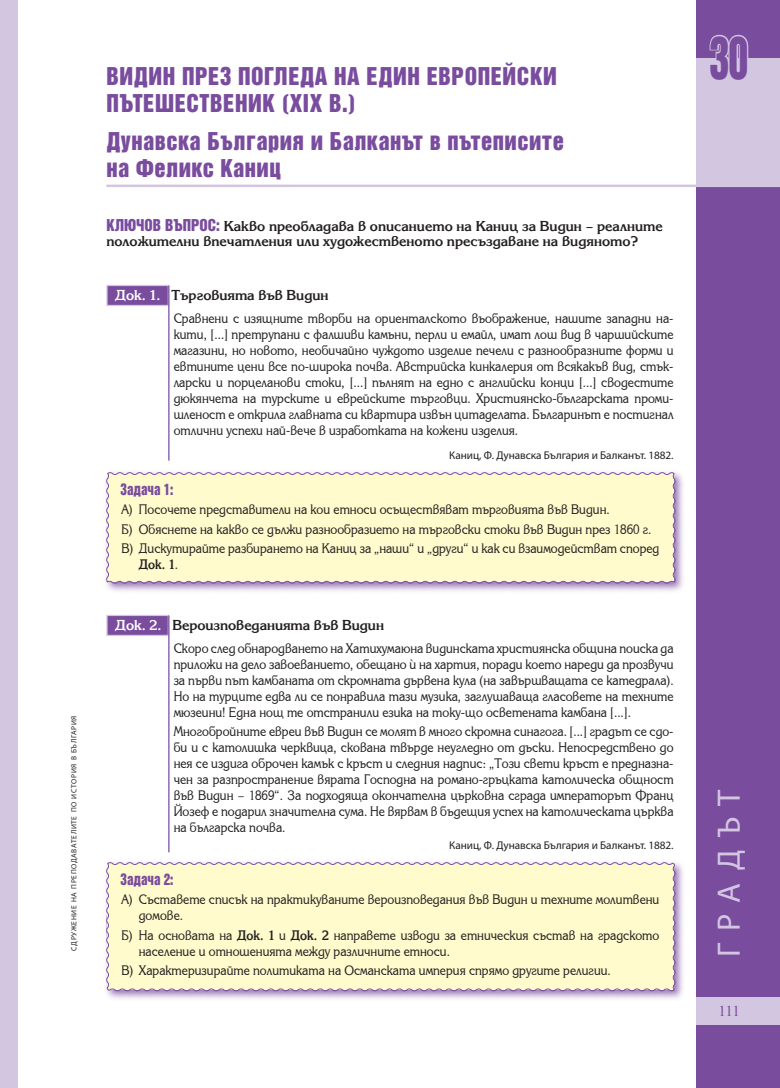
<style>
.page{position:relative;width:780px;height:1088px;background:#fff}
.page>*{position:absolute;margin:0;border:0;box-sizing:border-box;transform-origin:0 0}
.t1{font:700 53.5px "Iskar";color:#794c9e;scale:.74 1}
.t2{font:32.5px "Myriad Pro";color:#d2c6e1}
.ЗАГЛАВИЕ{font:700 22.5px/27px "Iskar";letter-spacing:.02em;color:#794c9e}
.КЛЮЧОВ_и_ОБОБЩАВАЩ_в{font:700 15px/15px "Karina";color:#231f20}
.Документ_-_заглавие{font:700 15px "Karina";letter-spacing:-.005em;color:#231f20}
.t3{font:15px "Times New Roman";letter-spacing:-.035em;color:#794c9e}
.текст{font:14.38px/16px "Karina";color:#231f20;text-align:justify;scale:.9 1}
.задача-лист{font:14.38px/16px "Karina";color:#231f20;scale:.9 1}
.ЗАДАЧА{font:700 14.38px "Iskar";color:#794c9e;scale:.9 1}
.Източник{font:11.25px "Myriad Pro";letter-spacing:-.005em;color:#231f20}
.t4{font:7.5px "Myriad Pro";letter-spacing:.08em;color:#231f20}
.s1{font-family:"Iskar";color:#794c9e}
.s2{font-family:"Minion Pro"}
.s3{color:#fff}
.s4{font-weight:700}
</style>
<div class="page">
<div style="left:696px;top:0;width:84px;height:1088px;background:#794c9e"></div>
<div style="left:696px;top:997px;width:83px;height:28px;background:#d2c6e1"></div>
<div style="left:696px;top:58px;width:84px;height:31px;background:#d2c6e1"></div>
<div style="left:107px;top:615px;width:61px;height:20px;background:#794c9e"></div>
<div style="left:106px;top:615px;width:63px;height:21px;border:1px solid #d2c6e1"></div>
<div style="left:107px;top:285px;width:61px;height:20px;background:#794c9e"></div>
<div style="left:106px;top:285px;width:63px;height:21px;border:1px solid #d2c6e1"></div>
<div style="left:102px;top:858px;width:584px;height:144px;background:#794c9e;opacity:.75"></div>
<div style="left:105px;top:861px;width:571px;height:131px;background:#fffbcc"></div>
<div style="left:102px;top:468px;width:584px;height:126px;background:#794c9e;opacity:.75"></div>
<div style="left:105px;top:471px;width:571px;height:113px;background:#fffbcc"></div>
<hr style="left:106px;top:185px;width:674px;height:2px;background:#d2c6e1">
<hr style="left:168px;top:285px;width:1px;height:176px;background:#794c9e">
<hr style="left:168px;top:615px;width:1px;height:237px;background:#794c9e">
<svg style="left:709px;top:34px;width:40px;height:24px"></svg>
<div style="left:0;top:0;width:18px;height:1088px;background:#d2c6e1"></div>
<div style="left:696px;top:83px;width:84px;height:101px;background:#d2c6e1"></div>
<p class="t4" style="left:69px;top:950px;width:237px;rotate:-90deg">Сдружение на преподавателите по история в България</p>
<p class="ЗАГЛАВИЕ" style="left:106px;top:62px;width:89px">ВИДИН през</p>
<p class="ЗАГЛАВИЕ" style="left:238px;top:62px;width:14px">погледа</p>
<p class="ЗАГЛАВИЕ" style="left:334px;top:62px;width:106px">на ЕДИН европе</p>
<p class="ЗАГЛАВИЕ" style="left:502px;top:62px;width:28px">йски</p>
<p class="ЗАГЛАВИЕ" style="left:106px;top:89px;width:251px">ПЪТЕШЕСТВЕНИК (XIX в.)</p>
<p class="ЗАГЛАВИЕ" style="left:106px;top:126px;width:459px">Дунавска България и Балканът в пътеписите на Феликс Каниц</p>
<p class="КЛЮЧОВ_и_ОБОБЩАВАЩ_в" style="left:106px;top:218px;width:558px"><span class="s1">КЛЮЧОВ ВЪПРОС:</span> Какво преобладава в описанието на Каниц за Видин <span class="s2">–</span> реалните положителни впечатления или художественото пресъздаване на видяното?</p>
<p class="Документ_-_заглавие" style="left:115px;top:287px;width:215px"><span class="s3">Док. 1.</span> Търговията във Видин</p>
<p class="текст" style="left:174px;top:311px;width:557px">Сравнени с изящните творби на ориенталското въображение, нашите западни на&shy;кити, [...] претрупани с фалшиви камъни, перли и емайл, имат лош вид в чаршийските магазини, но новото, необичайно чуждото изделие печели с разнообразните форми и евтините цени все по-широка почва. Австрийска кинкалерия от всякакъв вид, стък&shy;ларски и порцеланови стоки, [...] пълнят на едно с английски конци [...] сводестите дюкянчета на турските и еврейските търговци. Християнско-българската проми&shy;шленост е открила главната си квартира извън цитаделата. Българинът е постигнал отлични успехи най-вече в изработката на кожени изделия.</p>
<p class="Източник" style="left:449px;top:448px;width:226px">Каниц, Ф. Дунавска България и Балканът. 1882.</p>
<p class="ЗАДАЧА" style="left:120px;top:480px;width:60px">Задача 1:</p>
<p class="задача-лист" style="left:121px;top:502px;width:544px">А) Посочете представители на кои етноси осъществяват търговията във Видин.</p>
<p class="задача-лист" style="left:121px;top:521px;width:590px">Б) Обяснете на какво се дължи разнообразието на търговски стоки във Видин през 1860 г.</p>
<p class="задача-лист" style="left:139px;top:541px;width:580px;text-indent:-18px">В) Дискутирайте разбирането на Каниц за “наши” и “други” и как си взаимодействат според<br><span class="s4">Док. 1</span>.</p>
<p class="Документ_-_заглавие" style="left:115px;top:616px;width:270px"><span class="s3">Док. 2.</span> Вероизповеданията във Видин</p>
<p class="текст" style="left:174px;top:640px;width:557px">Скоро след обнародването на Хатихумаюна видинската християнска община поиска да приложи на дело завоеванието, обещано º на хартия, поради което нареди да прозвучи за първи път камбаната от скромната дървена кула (на завършващата се катедрала).<br>Но на турците едва ли се понравила тази музика, заглушаваща гласовете на техните мюзеини! Една нощ те отстранили езика на току-що осветената камбана [...].</p>
<p class="текст" style="left:174px;top:724px;width:557px">Многобройните евреи във Видин се молят в много скромна синагога. [...] градът се сдо&shy;би и с католишка черквица, скована твърде неугледно от дъски. Непосредствено до нея се издига оброчен камък с кръст и следния надпис: “Този свети кръст е предназна&shy;чен за разпространение вярата Господна на романо-гръцката католическа общност във Видин <span class="s2">–</span> 1869”. За подходяща окончателна църковна сграда императорът Франц Йозеф е подарил значителна сума. Не вярвам в бъдещия успех на католическата църква на българска почва.</p>
<p class="Източник" style="left:449px;top:838px;width:226px">Каниц, Ф. Дунавска България и Балканът. 1882.</p>
<p class="ЗАДАЧА" style="left:120px;top:870px;width:60px">Задача 2:</p>
<p class="задача-лист" style="left:139px;top:892px;width:580px;text-indent:-18px">А) Съставете списък на практикуваните вероизповедания във Видин и техните молитвени домове.</p>
<p class="задача-лист" style="left:139px;top:927px;width:580px;text-indent:-18px">Б) На основата на <span class="s4">Док. 1</span> и <span class="s4">Док. 2</span> направете изводи за етническия състав на градското население и отношенията между различните етноси.</p>
<p class="задача-лист" style="left:121px;top:963px;width:545px">В) Характеризирайте политиката на Османската империя спрямо другите религии.</p>
<p class="t1" style="left:709px;top:26px;width:54px">30</p>
<h2 class="t2" style="left:709px;top:957px;width:169px;rotate:-90deg">градът</h2>
<p class="t3" style="left:718px;top:1001px;width:23px">111</p>
<p class="t3" style="left:727px;top:1001px;width:23px">111</p>
</div>
